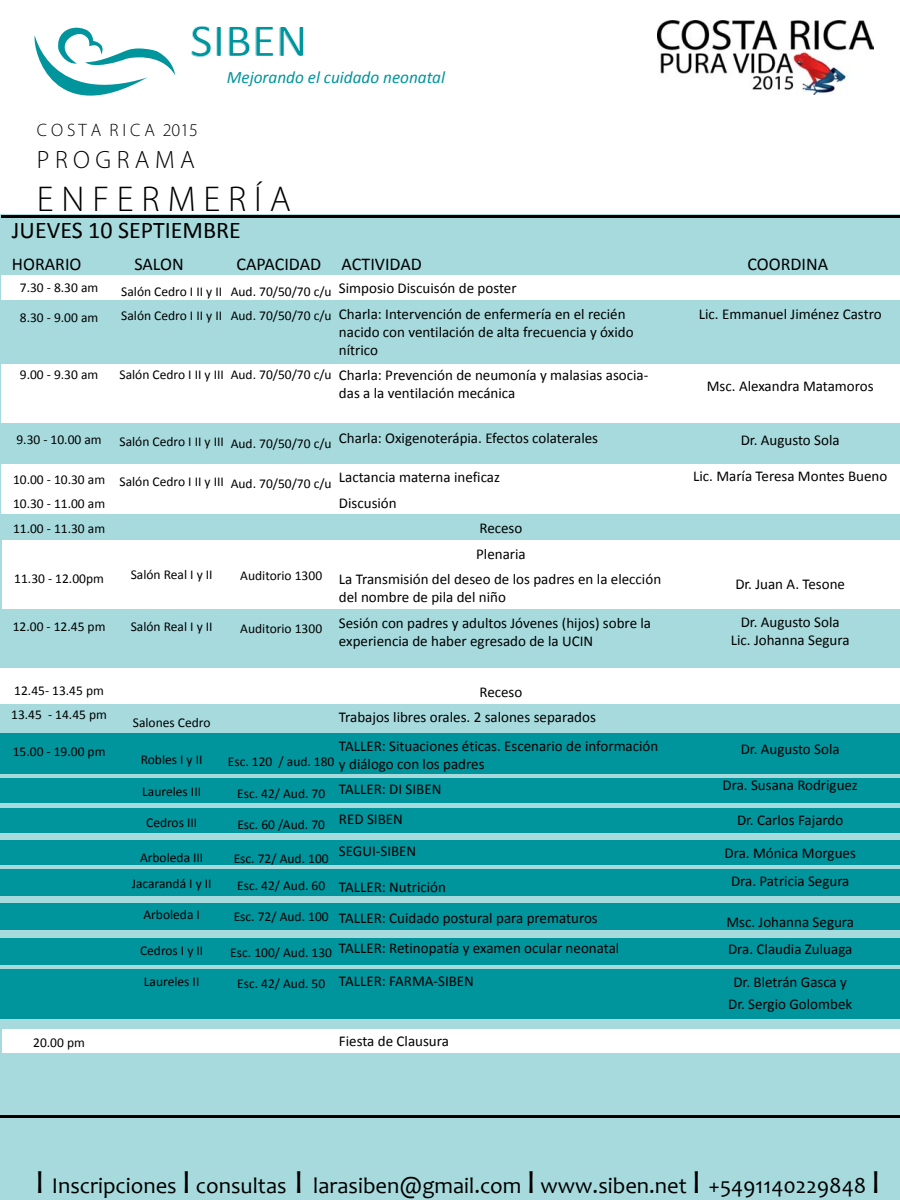
<style>
.page{position:relative;width:900px;height:1200px;background:#fff}
.page>*{position:absolute;margin:0;border:0;box-sizing:border-box;transform-origin:0 0}
.t1{font:46.5px "Calibri";color:#00949d;scale:1.06 1}
.t2{font:300 36px "Myriad Pro";color:#000}
.t3{font:300 25.05px "Myriad Pro";color:#000}
.t4{font:24px "Calibri";color:#000}
.t5{font:22.65px "Candara";color:#000}
.t6{font:18px "Calibri";color:#000}
.t7{font:300 18px "Myriad Pro";color:#000}
.t8{font:italic 17.4px "Calibri";color:#00949d}
.t9{font:15px/18px "Calibri";color:#000}
.t10{font:13.5px/23.7px "Calibri";color:#000}
.s1{font-size:33.9px}
</style>
<div class="page">
<div style="left:0;top:214px;width:900px;height:986px;background:#a6dadd"></div>
<div style="left:2px;top:1029px;width:898px;height:24px;background:#fff"></div>
<div style="left:1px;top:969px;width:899px;height:50px;background:#00949d"></div>
<div style="left:1px;top:938px;width:899px;height:27px;background:#00949d"></div>
<div style="left:1px;top:903px;width:899px;height:27px;background:#00949d"></div>
<div style="left:1px;top:869px;width:899px;height:27px;background:#00949d"></div>
<div style="left:1px;top:840px;width:899px;height:25px;background:#00949d"></div>
<div style="left:1px;top:809px;width:899px;height:24px;background:#00949d"></div>
<div style="left:1px;top:779px;width:899px;height:24px;background:#00949d"></div>
<div style="left:1px;top:734px;width:899px;height:40px;background:#00949d"></div>
<div style="left:3px;top:541px;width:897px;height:68px;background:#fff"></div>
<div style="left:1px;top:464px;width:899px;height:50px;background:#fff"></div>
<div style="left:1px;top:275px;width:899px;height:25px;background:#fff"></div>
<div style="left:1px;top:364px;width:899px;height:58px;background:#fff"></div>
<hr style="left:1px;top:215px;width:899px;height:2px;background:#000">
<img style="left:657px;top:20px;width:216px;height:75px">
<svg style="left:34px;top:28px;width:141px;height:68px"></svg>
<div style="left:0;top:668px;width:900px;height:36px;background:#fff"></div>
<hr style="left:1px;top:1115px;width:899px;height:3px;background:#000">
<h1 class="t1" style="left:190px;top:12px;width:112px">SIBEN</h1>
<p class="t8" style="left:227px;top:67px;width:220px">Mejorando el cuidado neonatal</p>
<p class="t7" style="left:37px;top:119px;width:163px">C O S T A R I C A 2015</p>
<h3 class="t3" style="left:37px;top:144px;width:159px">P R O G R A M A</h3>
<h2 class="t2" style="left:37px;top:177px;width:255px">E N F E R M E R Í A</h2>
<h3 class="t4" style="left:12px;top:215px;width:230px">JUEVES 10 SEPTIEMBRE</h3>
<p class="t6" style="left:12px;top:253px;width:71px">HORARIO</p>
<p class="t6" style="left:134px;top:253px;width:51px">SALON</p>
<p class="t6" style="left:237px;top:253px;width:187px">CAPACIDAD ACTIVIDAD</p>
<p class="t6" style="left:747px;top:253px;width:82px">COORDINA</p>
<p class="t9" style="left:339px;top:275px;width:288px;line-height:25.5px">Simposio Discuisón de poster<br>Charla: Intervención de enfermería en el recién</p>
<p class="t9" style="left:339px;top:322px;width:296px">nacido con ventilación de alta frecuencia y óxido nítrico</p>
<p class="t9" style="left:339px;top:366px;width:311px">Charla: Prevención de neumonía y malasias asocia&shy;das a la ventilación mecánica</p>
<p class="t9" style="left:339px;top:429px;width:261px">Charla: Oxigenoterápia. Efectos colaterales</p>
<p class="t9" style="left:339px;top:468px;width:163px">Lactancia materna ineficaz</p>
<p class="t9" style="left:339px;top:493px;width:59px">Discusión</p>
<p class="t9" style="left:479px;top:519px;width:44px">Receso</p>
<p class="t9" style="left:476px;top:544px;width:51px">Plenaria</p>
<p class="t9" style="left:339px;top:570px;width:324px">La Transmisión del deseo de los padres en la elección</p>
<p class="t9" style="left:339px;top:584px;width:314px;line-height:25.5px">del nombre de pila del niño<br>Sesión con padres y adultos Jóvenes (hijos) sobre la</p>
<p class="t9" style="left:339px;top:631px;width:256px">experiencia de haber egresado de la UCIN</p>
<p class="t9" style="left:339px;top:678px;width:258px;line-height:25.5px;text-indent:141px">Receso<br>Trabajos libres orales. 2 salones separados</p>
<p class="t9" style="left:339px;top:736px;width:321px">TALLER: Situaciones éticas. Escenario de información y diálogo con los padres</p>
<p class="t9" style="left:339px;top:774px;width:104px;line-height:30px">TALLER: DI SIBEN<br>RED SIBEN</p>
<p class="t9" style="left:339px;top:841px;width:79px">SEGUI-SIBEN</p>
<p class="t9" style="left:339px;top:870px;width:260px;line-height:31.5px">TALLER: Nutrición<br>TALLER: Cuidado postural para prematuros</p>
<p class="t9" style="left:339px;top:939px;width:282px">TALLER: Retinopatía y examen ocular neonatal</p>
<p class="t9" style="left:339px;top:972px;width:136px">TALLER: FARMA-SIBEN</p>
<p class="t10" style="left:20px;top:275px;width:80px">7.30 - 8.30 am</p>
<p class="t10" style="left:20px;top:305px;width:80px">8.30 - 9.00 am</p>
<p class="t10" style="left:231px;top:279px;width:102px">Aud. 70/50/70 c/u<br>Aud. 70/50/70 c/u</p>
<p class="t10" style="left:121px;top:279px;width:102px">Salón Cedro I II y II<br>Salón Cedro I II y II</p>
<p class="t9" style="left:699px;top:305px;width:184px">Lic. Emmanuel Jiménez Castro</p>
<p class="t10" style="left:231px;top:362px;width:102px">Aud. 70/50/70 c/u</p>
<p class="t10" style="left:120px;top:362px;width:106px">Salón Cedro I II y III</p>
<p class="t10" style="left:20px;top:362px;width:80px">9.00 - 9.30 am</p>
<p class="t9" style="left:707px;top:377px;width:168px">Msc. Alexandra Matamoros</p>
<p class="t9" style="left:741px;top:431px;width:100px">Dr. Augusto Sola</p>
<p class="t9" style="left:693px;top:467px;width:196px">Lic. María Teresa Montes Bueno</p>
<p class="t10" style="left:16px;top:427px;width:87px">9.30 - 10.00 am</p>
<p class="t10" style="left:13px;top:467px;width:94px">10.00 - 10.30 am<br>10.30 - 11.00 am</p>
<p class="t10" style="left:13px;top:516px;width:94px">11.00 - 11.30 am</p>
<p class="t10" style="left:120px;top:429px;width:106px">Salón Cedro I II y III</p>
<p class="t10" style="left:120px;top:469px;width:106px">Salón Cedro I II y III</p>
<p class="t10" style="left:231px;top:431px;width:102px">Aud. 70/50/70 c/u</p>
<p class="t10" style="left:231px;top:471px;width:102px">Aud. 70/50/70 c/u</p>
<p class="t10" style="left:131px;top:562px;width:83px">Salón Real I y II</p>
<p class="t10" style="left:131px;top:614px;width:83px">Salón Real I y II</p>
<p class="t10" style="left:240px;top:563px;width:83px">Auditorio 1300</p>
<p class="t10" style="left:14px;top:566px;width:91px">11.30 - 12.00pm</p>
<p class="t10" style="left:13px;top:614px;width:94px">12.00 - 12.45 pm</p>
<p class="t9" style="left:735px;top:575px;width:111px">Dr. Juan A. Tesone</p>
<p class="t9" style="left:731px;top:612px;width:120px;text-align:center">Dr. Augusto Sola<br>Lic. Johanna Segura</p>
<p class="t10" style="left:240px;top:616px;width:83px">Auditorio 1300</p>
<p class="t10" style="left:11px;top:678px;width:97px">12.45- 13.45 pm<br>13.45 - 14.45 pm</p>
<p class="t10" style="left:13px;top:739px;width:94px">15.00 - 19.00 pm</p>
<p class="t10" style="left:133px;top:710px;width:79px">Salones Cedro</p>
<p class="t10" style="left:141px;top:747px;width:63px">Robles I y II</p>
<p class="t10" style="left:142px;top:779px;width:60px">Laureles III</p>
<p class="t10" style="left:146px;top:810px;width:53px">Cedros III</p>
<p class="t10" style="left:132px;top:843px;width:81px;line-height:26.4px;text-align:center">Arboleda III<br>Jacarandá I y II</p>
<p class="t10" style="left:143px;top:902px;width:58px">Arboleda I</p>
<p class="t10" style="left:140px;top:938px;width:65px">Cedros I y II</p>
<p class="t10" style="left:144px;top:969px;width:57px">Laureles II</p>
<p class="t9" style="left:741px;top:740px;width:100px">Dr. Augusto Sola</p>
<p class="t9" style="left:723px;top:776px;width:137px">Dra. Susana Rodriguez</p>
<p class="t9" style="left:737px;top:810px;width:108px">Dr. Carlos Fajardo</p>
<p class="t9" style="left:725px;top:838px;width:133px;line-height:28.5px;text-align:center">Dra. Mónica Morgues<br>Dra. Patricia Segura</p>
<p class="t9" style="left:726px;top:908px;width:129px;line-height:27px">Msc. Johanna Segura<br>Dra. Claudia Zuluaga</p>
<p class="t9" style="left:728px;top:970px;width:126px;line-height:22.5px;text-align:center">Dr. Bletrán Gasca y<br>Dr. Sergio Golombek</p>
<p class="t10" style="left:228px;top:749px;width:108px">Esc. 120 / aud. 180</p>
<p class="t10" style="left:237px;top:781px;width:90px">Esc. 42/ Aud. 70</p>
<p class="t10" style="left:237px;top:812px;width:89px">Esc. 60 /Aud. 70</p>
<p class="t10" style="left:234px;top:845px;width:96px;line-height:26.4px">Esc. 72/ Aud. 100<br>Esc. 42/ Aud. 60</p>
<p class="t10" style="left:234px;top:904px;width:96px">Esc. 72/ Aud. 100</p>
<p class="t10" style="left:230px;top:940px;width:103px">Esc. 100/ Aud. 130</p>
<p class="t10" style="left:237px;top:971px;width:90px">Esc. 42/ Aud. 50</p>
<p class="t10" style="left:33px;top:1030px;width:53px">20.00 pm</p>
<p class="t9" style="left:339px;top:1032px;width:112px">Fiesta de Clausura</p>
<h3 class="t5" style="left:35px;top:1172px;width:847px"><span class="s1">I</span> Inscripciones <span class="s1">I</span> consultas <span class="s1">I</span> larasiben@gmail.com <span class="s1">I</span> www.siben.net <span class="s1">I</span> +5491140229848 <span class="s1">I</span></h3>
</div>
